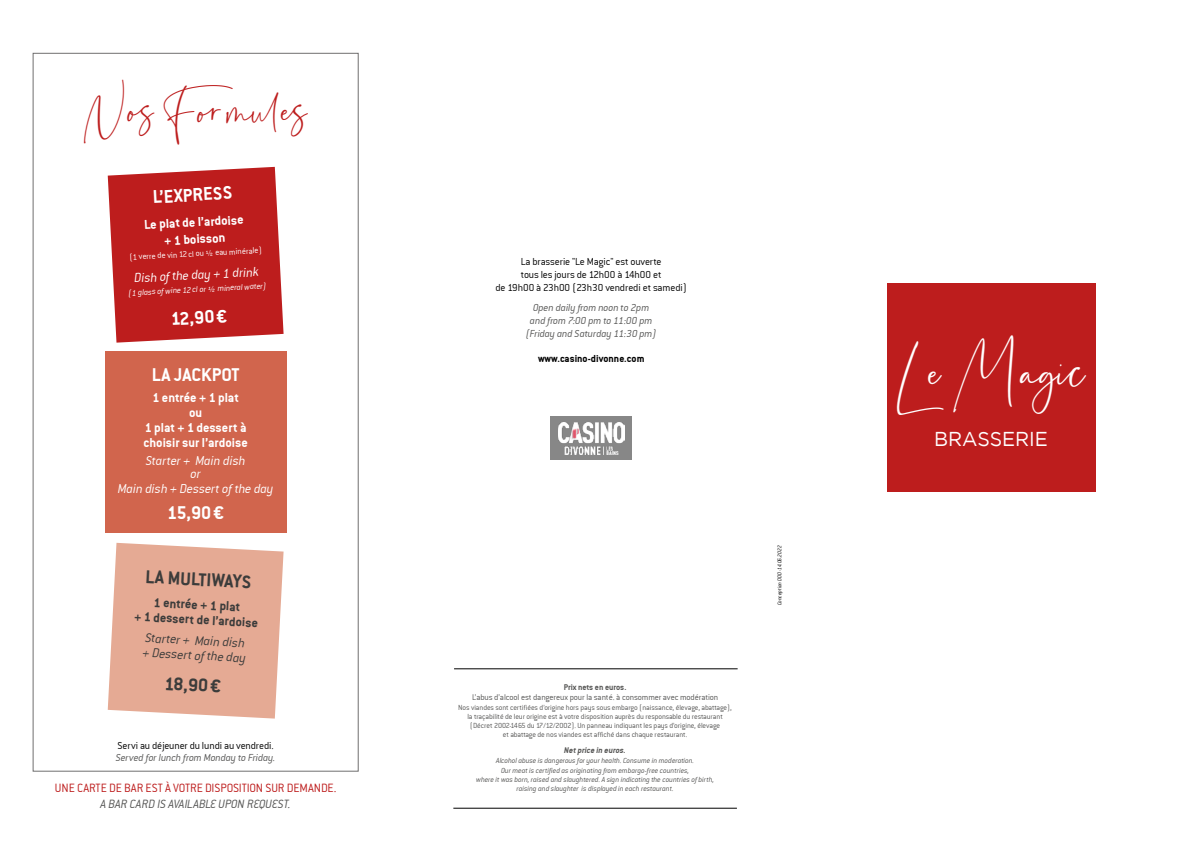
<style>
.page{position:relative;width:1191px;height:842px;background:#fff}
.page>*{position:absolute;margin:0;border:0;box-sizing:border-box;transform-origin:0 0}
.t1{font:31.8px "Estefin";color:#fff}
.t2{font:25px "Estefin";color:#bd1d1d}
.t3{font:20.1px "Gotham";color:#fff}
.t4{font:20px "Conduit ITCTT Bold";color:#fff}
.t5{font:20px "Conduit ITCTT Bold";color:#3c3c3b}
.t6{font:14px/15px "Conduit ITCTT Bold";color:#fff;text-align:center}
.t7{font:italic 14px/13px "Conduit ITCTT Light";letter-spacing:-.01em;color:#fff;text-align:center}
.t8{font:14px/15px "Conduit ITCTT Bold";color:#3c3c3b;text-align:center}
.t9{font:italic 14px/15px "Conduit ITCTT Light";color:#3c3c3b}
.t10{font:13px "Conduit ITCTT Light";letter-spacing:-.01em;color:#bd1d1d}
.t11{font:italic 13px "Conduit ITCTT Light";color:#575756}
.t12{font:11px/13px "Conduit ITCTT Light";letter-spacing:-.01em;color:#000;text-align:center}
.t13{font:italic 11px/13px "Conduit ITCTT Light";letter-spacing:-.015em;color:#575756;text-align:center}
.t14{font:11px "Conduit ITCTT Bold";color:#000}
.t15{font:9px "Conduit ITCTT Light";letter-spacing:-.015em;color:#575756}
.t16{font:italic 9px "Conduit ITCTT Light";color:#fff}
.t17{font:9px "Conduit ITCTT Light";color:#fff}
.t18{font:9px "Conduit ITCTT Bold";color:#575756}
.t19{font:italic 9px "Conduit ITCTT Bold";color:#575756}
.t20{font:8px/9px "Conduit ITCTT Light";letter-spacing:-.015em;color:#575756;text-align:center}
.t21{font:italic 8px/10px "Conduit ITCTT Light";letter-spacing:-.015em;color:#575756;text-align:center}
.t22{font:italic 6px "Conduit ITCTT Light";letter-spacing:-.02em;color:#000;scale:.95 1}
</style>
<div class="page">
<hr style="left:453px;top:808px;width:284px;height:1px;background:#000">
<hr style="left:454px;top:668px;width:283px;height:1px;background:#000">
<div style="left:886px;top:283px;width:209px;height:209px;background:#bd1d1d"></div>
<svg style="left:108px;top:167px;width:175px;height:176px;background:#c33232"></svg>
<div style="left:105px;top:352px;width:181px;height:181px;background:#d1654d"></div>
<svg style="left:108px;top:543px;width:175px;height:176px;background:#e7b29e"></svg>
<div style="left:550px;top:417px;width:82px;height:43px;background:#878787"></div>
<img style="left:558px;top:423px;width:66px;height:31px">
<h2 class="t2" style="left:84px;top:101px;width:226px">Nos Formules</h2>
<h3 class="t4" style="left:152px;top:185px;width:81px;rotate:-3deg">L’EXPRESS</h3>
<h3 class="t6" style="left:144px;top:216px;width:101px;line-height:17px;rotate:-3deg">Le plat de l’ardoise + 1 boisson</h3>
<p class="t17" style="left:129px;top:252px;width:134px;rotate:-3deg">(1 verre de vin 12cl ou ½ eau minérale)</p>
<h3 class="t7" style="left:134px;top:271px;width:127px;rotate:-3deg">Dish of the day + 1 drink</h3>
<p class="t16" style="left:128px;top:287px;width:140px;rotate:-3deg">(1 glass of wine 12cl or ½ mineral water)</p>
<h3 class="t4" style="left:170px;top:307px;width:58px;rotate:-3deg">12,90€</h3>
<h3 class="t4" style="left:152px;top:363px;width:89px">LA JACKPOT</h3>
<h3 class="t6" style="left:143px;top:390px;width:106px">1 entrée + 1 plat<br>ou<br>1 plat + 1 dessert à choisir sur l’ardoise</h3>
<h3 class="t7" style="left:146px;top:453px;width:101px">Starter + Main dish or</h3>
<h3 class="t7" style="left:118px;top:481px;width:157px">Main dish + Dessert of the day</h3>
<h3 class="t4" style="left:167px;top:500px;width:58px">15,90€</h3>
<h3 class="t5" style="left:146px;top:564px;width:107px;rotate:3deg">LA MULTIWAYS</h3>
<h3 class="t8" style="left:136px;top:593px;width:125px;rotate:3deg">1 entrée + 1 plat<br>+ 1 dessert de l’ardoise</h3>
<h3 class="t9" style="left:144px;top:630px;width:105px;rotate:3deg">Starter + Main dish + Dessert of the day</h3>
<h3 class="t5" style="left:165px;top:671px;width:58px;rotate:3deg">18,90€</h3>
<h3 class="t12" style="left:118px;top:738px;width:158px">Servi au déjeuner du lundi au vendredi.</h3>
<h3 class="t13" style="left:116px;top:750px;width:161px">Served for lunch from Monday to Friday.</h3>
<h3 class="t10" style="left:55px;top:780px;width:283px">UNE CARTE DE BAR EST À VOTRE DISPOSITION SUR DEMANDE.</h3>
<h3 class="t11" style="left:100px;top:796px;width:192px">A BAR CARD IS AVAILABLE UPON REQUEST.</h3>
<h3 class="t12" style="left:495px;top:255px;width:193px">La brasserie "Le Magic" est ouverte<br>tous les jours de 12h00 à 14h00 et<br>de 19h00 à 23h00 (23h30 vendredi et samedi)</h3>
<h3 class="t13" style="left:526px;top:301px;width:132px">Open daily from noon to 2pm and from 7:00 pm to 11:00 pm (Friday and Saturday 11:30 pm)</h3>
<h3 class="t14" style="left:538px;top:352px;width:108px">www.casino-divonne.com</h3>
<p class="t18" style="left:564px;top:682px;width:64px">Prix nets en euros.</p>
<p class="t15" style="left:472px;top:692px;width:248px">L’abus d’alcool est dangereux pour la santé. à consommer avec modération</p>
<p class="t20" style="left:458px;top:703px;width:275px">Nos viandes sont certifiées d’origine hors pays sous embargo (naissance, élevage, abattage), la traçabilité de leur origine est à votre disposition auprès du responsable du restaurant (Décret 2002-1465 du 17/12/2002). Un panneau indiquant les pays d’origine, élevage<br>et abattage de nos viandes est affiché dans chaque restaurant.</p>
<p class="t19" style="left:564px;top:744px;width:63px">Net price in euros.</p>
<p class="t21" style="left:496px;top:755px;width:200px">Alcohol abuse is dangerous for your health. Consume in moderation.<br>Our meat is certified as originating from embargo-free countries,</p>
<p class="t21" style="left:476px;top:774px;width:239px;line-height:9px">where it was born, raised and slaughtered. A sign indicating the countries of birth, raising and slaughter is displayed in each restaurant.</p>
<p class="t22" style="left:776px;top:605px;width:65px;rotate:-90deg">Conception DDD -14.06.2022</p>
<h1 class="t1" style="left:897px;top:360px;width:191px">Le Magic</h1>
<h3 class="t3" style="left:934px;top:428px;width:115px">BRASSERIE</h3>
</div>
